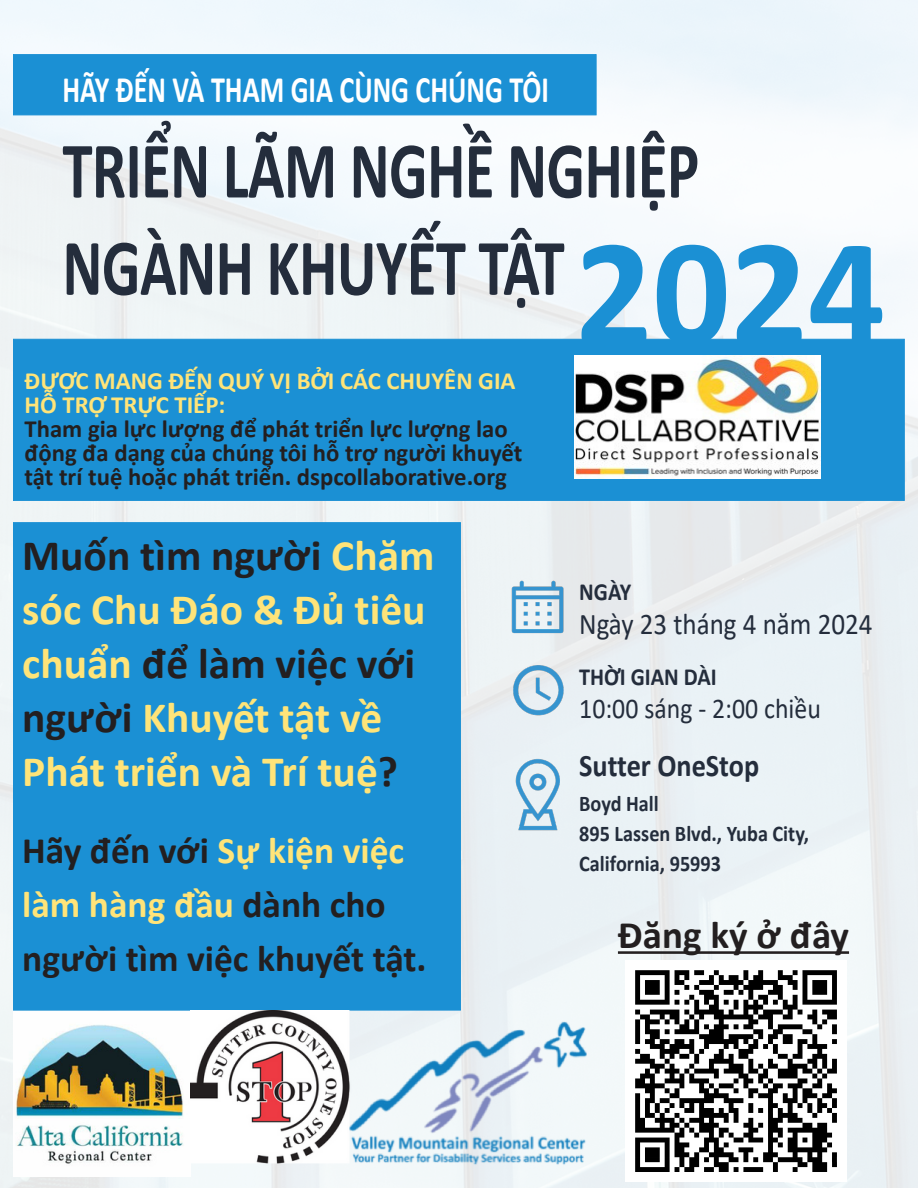
<style>
.page{position:relative;width:918px;height:1188px;background:#fff}
.page>*{position:absolute;margin:0;border:0;box-sizing:border-box;transform-origin:0 0}
.t1{font:700 153px "Calibri";color:#1b90d4}
.t2{font:700 81px/97.2px "Calibri";letter-spacing:-.01em;color:#242d3c;scale:.75 1}
.t3{font:700 43.5px/54px "Calibri";color:#ffe479}
.t4{font:700 39px "Calibri";color:#231f20}
.t5{font:700 37.5px/54px "Calibri";color:#231f20}
.t6{font:700 37.5px "Calibri";color:#fff;scale:.75 1}
.t7{font:700 31.35px "Calibri";color:#242d3c;scale:.9 1}
.t8{font:30.15px "Calibri";color:#242d3c;scale:.9 1}
.t9{font:28.65px "Calibri";color:#242d3c;scale:.9 1}
.t10{font:700 24.75px/24px "Calibri";color:#231f20}
.t11{font:700 24.75px/24px "Calibri";color:#ffe479}
.t12{font:700 24.6px "Calibri";color:#242d3c;scale:.9 1}
.t13{font:700 22.5px "Calibri";color:#242d3c;scale:.9 1}
.s1{color:#231f20}
.s2{color:#ffe479}
</style>
<div class="page">
<img style="left:0;top:0;width:917px;height:1188px">
<div style="left:13px;top:523px;width:447px;height:487px;background:#1b90d4"></div>
<div style="left:13px;top:339px;width:891px;height:161px;background:#1b90d4;border:1px solid #1b90d4"></div>
<div style="left:13px;top:55px;width:583px;height:60px;background:#1b90d4"></div>
<img style="left:575px;top:355px;width:245px;height:124px">
<img style="left:500px;top:571px;width:75px;height:268px">
<div style="left:625px;top:960px;width:222px;height:222px;background:#fff"></div>
<svg style="left:635px;top:970px;width:202px;height:202px"></svg>
<img style="left:14px;top:1011px;width:177px;height:166px">
<img style="left:191px;top:1011px;width:396px;height:157px">
<hr style="left:618px;top:951px;width:231px;height:3px;background:#231f20">
<p class="t6" style="left:62px;top:63px;width:650px">HÃY ĐẾN VÀ THAM GIA CÙNG CHÚNG TÔI</p>
<p class="t2" style="left:62px;top:121px;width:851px">TRIỂN LÃM NGHỀ NGHIỆP<br>NGÀNH KHUYẾT TẬT</p>
<p class="t1" style="left:575px;top:184px;width:312px">2024</p>
<p class="t11" style="left:25px;top:368px;width:493px">ĐƯỢC MANG ĐẾN QUÝ VỊ BỞI CÁC CHUYÊN GIA<br>HỖ TRỢ TRỰC TIẾP:</p>
<p class="t10" style="left:25px;top:416px;width:499px">Tham gia lực lượng để phát triển lực lượng lao động đa dạng của chúng tôi hỗ trợ người khuyết tật trí tuệ hoặc phát triển. dspcollaborative.org</p>
<p class="t3" style="left:22px;top:528px;width:414px"><span class="s1">Muốn tìm người</span> Chăm sóc Chu Đáo &amp; Đủ tiêu chuẩn <span class="s1">để làm việc với người</span> Khuyết tật về<br>Phát triển và Trí tuệ<span class="s1">?</span></p>
<p class="t5" style="left:22px;top:823px;width:406px">Hãy đến với <span class="s2">Sự kiện việc làm hàng đầu</span> dành cho người tìm việc khuyết tật.</p>
<p class="t12" style="left:579px;top:574px;width:59px">NGÀY</p>
<p class="t8" style="left:579px;top:604px;width:328px">Ngày 23 tháng 4 năm 2024</p>
<p class="t12" style="left:579px;top:659px;width:154px">THỜI GIAN DÀI</p>
<p class="t9" style="left:579px;top:688px;width:270px">10:00 sáng - 2:00 chiều</p>
<p class="t7" style="left:579px;top:744px;width:201px">Sutter OneStop</p>
<p class="t13" style="left:579px;top:787px;width:90px">Boyd Hall</p>
<p class="t13" style="left:579px;top:817px;width:257px">895 Lassen Blvd., Yuba City,</p>
<p class="t13" style="left:579px;top:847px;width:159px">California, 95993</p>
<p class="t4" style="left:618px;top:908px;width:233px">Đăng ký ở đây</p>
</div>
